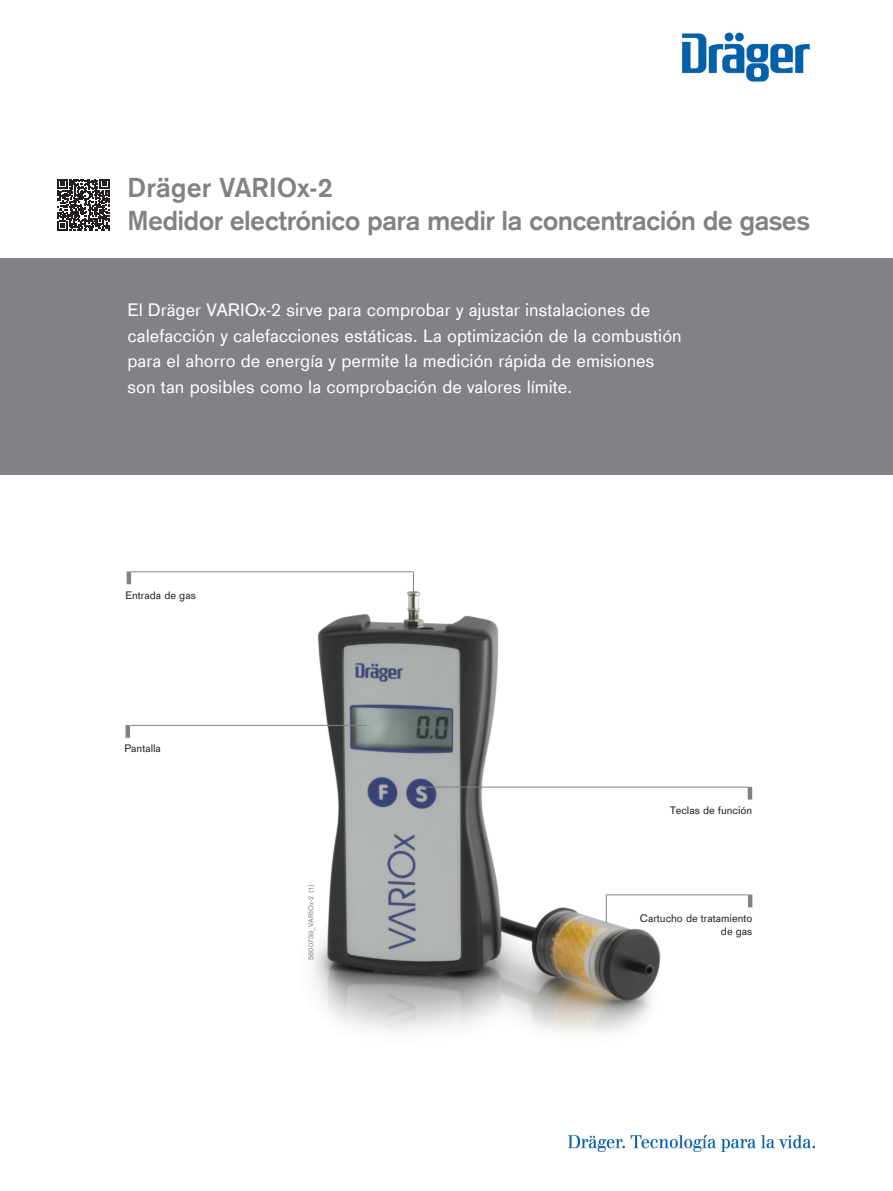
<style>
.page{position:relative;width:893px;height:1191px;background:#fff}
.page>*{position:absolute;margin:0;border:0;box-sizing:border-box;transform-origin:0 0}
.t1{font:700 28.5px/33px "Draeger San";letter-spacing:-.025em;color:#808285}
.t2{font:18.75px/25.5px "Draeger San";color:#fff}
.t3{font:11.25px/13.5px "Draeger San";color:#231f20;text-align:right}
.t4{font:7.5px "Draeger San";letter-spacing:.025em;color:#808285}
</style>
<div class="page">
<div style="left:0;top:258px;width:893px;height:217px;background:#808285"></div>
<img style="left:568px;top:1136px;width:246px;height:15px">
<svg style="left:58px;top:179px;width:51px;height:51px"></svg>
<img style="left:681px;top:32px;width:129px;height:50px">
<hr style="left:126px;top:725px;width:4px;height:13px;background:#808285">
<img style="left:227px;top:572px;width:464px;height:462px">
<hr style="left:130px;top:725px;width:237px;height:1px;background:#808285">
<hr style="left:748px;top:786px;width:4px;height:13px;background:#808285">
<hr style="left:421px;top:786px;width:327px;height:1px;background:#808285">
<svg style="left:606px;top:895px;width:1px;height:28px"></svg>
<hr style="left:127px;top:571px;width:4px;height:13px;background:#808285">
<hr style="left:131px;top:571px;width:283px;height:1px;background:#808285">
<svg style="left:413px;top:572px;width:1px;height:20px"></svg>
<hr style="left:748px;top:894px;width:4px;height:13px;background:#808285">
<hr style="left:606px;top:894px;width:142px;height:1px;background:#808285">
<h1 class="t1" style="left:128px;top:169px;width:684px">Dräger VARIOx-2<br>Medidor electrónico para medir la concentración de gases</h1>
<p class="t2" style="left:128px;top:296px;width:556px">El Dräger VARIOx-2 sirve para comprobar y ajustar instalaciones de calefacción y calefacciones estáticas. La optimización de la combustión para el ahorro de energía y permite la medición rápida de emisiones son tan posibles como la comprobación de valores límite.</p>
<p class="t3" style="left:125px;top:587px;width:72px">Entrada de gas</p>
<p class="t3" style="left:124px;top:741px;width:38px">Pantalla</p>
<p class="t4" style="left:306px;top:960px;width:77px;rotate:-90deg">5600739_VARIOx-2 (1)</p>
<p class="t3" style="left:670px;top:803px;width:84px">Teclas de función</p>
<p class="t3" style="left:640px;top:910px;width:114px">Cartucho de tratamiento de gas</p>
</div>
